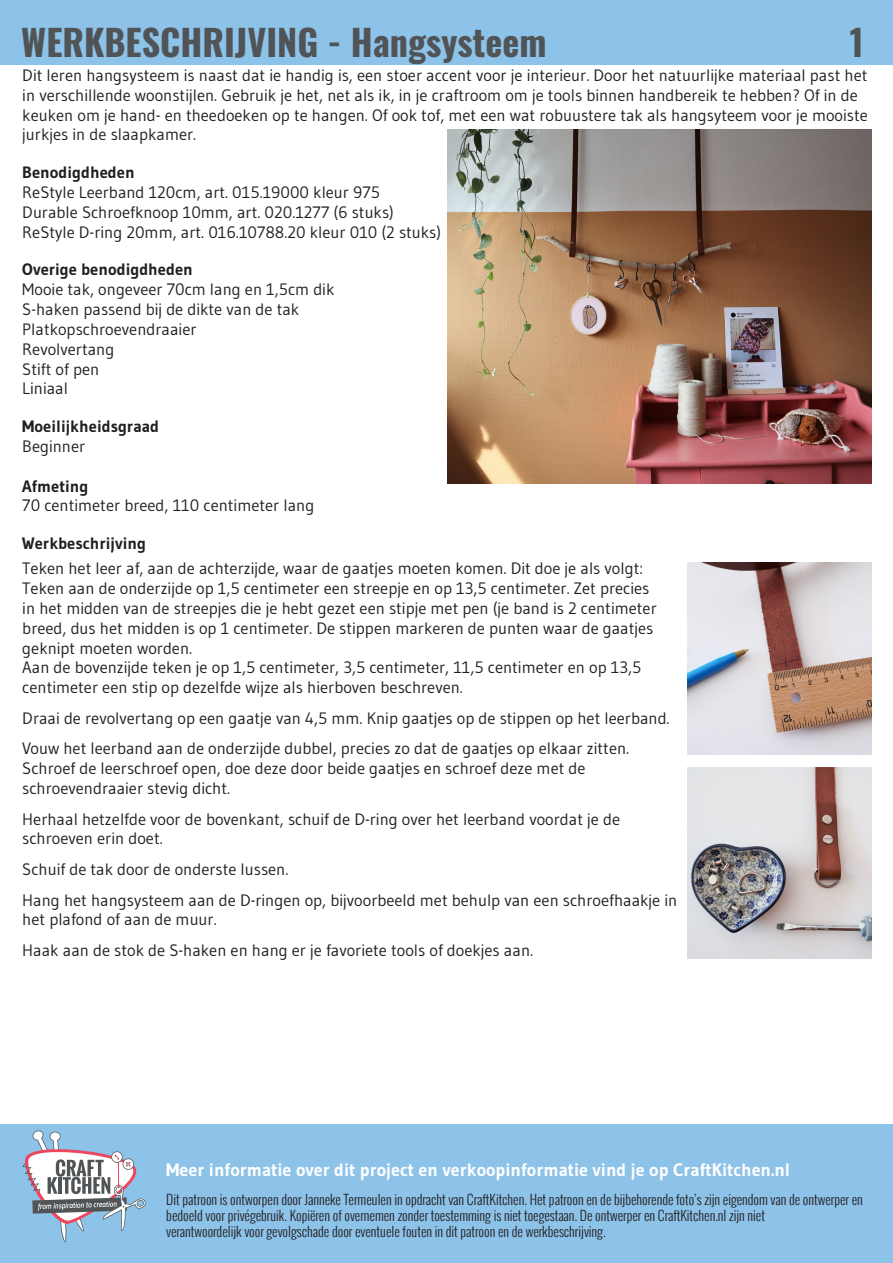
<style>
.page{position:relative;width:893px;height:1263px;background:#fff}
.page>*{position:absolute;margin:0;border:0;box-sizing:border-box;transform-origin:0 0}
.t1{font:700 36px "Oswald";color:#515456}
.t2{font:700 18px "Gudea";color:#fff}
.t3{font:16.5px/19.8px "Gudea";color:#231f20}
.t4{font:700 16.5px "Gudea";color:#231f20}
.t5{font:300 13.5px/16.2px "Oswald";color:#231f20}
</style>
<div class="page">
<div style="left:0;top:1125px;width:893px;height:138px;background:#8dc2e9"></div>
<div style="left:0;top:0;width:893px;height:64px;background:#8dc2e9"></div>
<svg style="left:22px;top:1130px;width:124px;height:112px"></svg>
<img style="left:687px;top:562px;width:185px;height:192px">
<img style="left:687px;top:767px;width:185px;height:192px">
<img style="left:447px;top:129px;width:425px;height:355px">
<p class="t1" style="left:21px;top:23px;width:527px">WERKBESCHRIJVING - Hangsysteem</p>
<p class="t1" style="left:850px;top:23px;width:16px">1</p>
<p class="t3" style="left:22px;top:65px;width:847px">Dit leren hangsysteem is naast dat ie handig is, een stoer accent voor je interieur. Door het natuurlijke materiaal past het in verschillende woonstijlen. Gebruik je het, net als ik, in je craftroom om je tools binnen handbereik te hebben? Of in de keuken om je hand- en theedoeken op te hangen. Of ook tof, met een wat robuustere tak als hangsyteem voor je mooiste jurkjes in de slaapkamer.</p>
<p class="t4" style="left:22px;top:162px;width:114px">Benodigdheden</p>
<p class="t3" style="left:22px;top:182px;width:359px">ReStyle Leerband 120cm, art. 015.19000 kleur 975</p>
<p class="t3" style="left:22px;top:202px;width:373px">Durable Schroefknoop 10mm, art. 020.1277 (6 stuks)</p>
<p class="t3" style="left:22px;top:222px;width:420px">ReStyle D-ring 20mm, art. 016.10788.20 kleur 010 (2 stuks)</p>
<p class="t4" style="left:22px;top:259px;width:172px">Overige benodigdheden</p>
<p class="t3" style="left:22px;top:279px;width:314px">Mooie tak, ongeveer 70cm lang en 1,5cm dik</p>
<p class="t3" style="left:22px;top:299px;width:279px">S-haken passend bij de dikte van de tak</p>
<p class="t3" style="left:22px;top:319px;width:176px">Platkopschroevendraaier</p>
<p class="t3" style="left:22px;top:339px;width:93px">Revolvertang</p>
<p class="t3" style="left:22px;top:359px;width:78px">Stift of pen</p>
<p class="t3" style="left:22px;top:378px;width:47px">Liniaal</p>
<p class="t4" style="left:22px;top:416px;width:138px">Moeilijkheidsgraad</p>
<p class="t3" style="left:22px;top:436px;width:64px">Beginner</p>
<p class="t4" style="left:22px;top:475px;width:68px">Afmeting</p>
<p class="t3" style="left:22px;top:495px;width:293px">70 centimeter breed, 110 centimeter lang</p>
<p class="t4" style="left:22px;top:533px;width:125px">Werkbeschrijving</p>
<p class="t3" style="left:22px;top:558px;width:622px">Teken het leer af, aan de achterzijde, waar de gaatjes moeten komen. Dit doe je als volgt:</p>
<p class="t3" style="left:22px;top:578px;width:636px">Teken aan de onderzijde op 1,5 centimeter een streepje en op 13,5 centimeter. Zet precies in het midden van de streepjes die je hebt gezet een stipje met pen (je band is 2 centimeter breed, dus het midden is op 1 centimeter. De stippen markeren de punten waar de gaatjes geknipt moeten worden.</p>
<p class="t3" style="left:22px;top:657px;width:621px">Aan de bovenzijde teken je op 1,5 centimeter, 3,5 centimeter, 11,5 centimeter en op 13,5 centimeter een stip op dezelfde wijze als hierboven beschreven.</p>
<p class="t3" style="left:22px;top:708px;width:649px">Draai de revolvertang op een gaatje van 4,5 mm. Knip gaatjes op de stippen op het leerband.</p>
<p class="t3" style="left:22px;top:738px;width:608px">Vouw het leerband aan de onderzijde dubbel, precies zo dat de gaatjes op elkaar zitten.</p>
<p class="t3" style="left:22px;top:758px;width:565px">Schroef de leerschroef open, doe deze door beide gaatjes en schroef deze met de schroevendraaier stevig dicht.</p>
<p class="t3" style="left:22px;top:809px;width:599px">Herhaal hetzelfde voor de bovenkant, schuif de D-ring over het leerband voordat je de schroeven erin doet.</p>
<p class="t3" style="left:22px;top:859px;width:268px">Schuif de tak door de onderste lussen.</p>
<p class="t3" style="left:22px;top:890px;width:657px">Hang het hangsysteem aan de D-ringen op, bijvoorbeeld met behulp van een schroefhaakje in het plafond of aan de muur.</p>
<p class="t3" style="left:22px;top:940px;width:512px">Haak aan de stok de S-haken en hang er je favoriete tools of doekjes aan.</p>
<p class="t2" style="left:166px;top:1159px;width:626px">Meer informatie over dit project en verkoopinformatie vind je op CraftKitchen.nl</p>
<p class="t5" style="left:166px;top:1191px;width:698px">Dit patroon is ontworpen door Janneke Termeulen in opdracht van CraftKitchen. Het patroon en de bijbehorende foto’s zijn eigendom van de ontwerper en bedoeld voor privégebruik. Kopiëren of overnemen zonder toestemming is niet toegestaan. De ontwerper en CraftKitchen.nl zijn niet</p>
<p class="t5" style="left:166px;top:1223px;width:441px">verantwoordelijk voor gevolgschade door eventuele fouten in dit patroon en de werkbeschrijving.</p>
</div>
